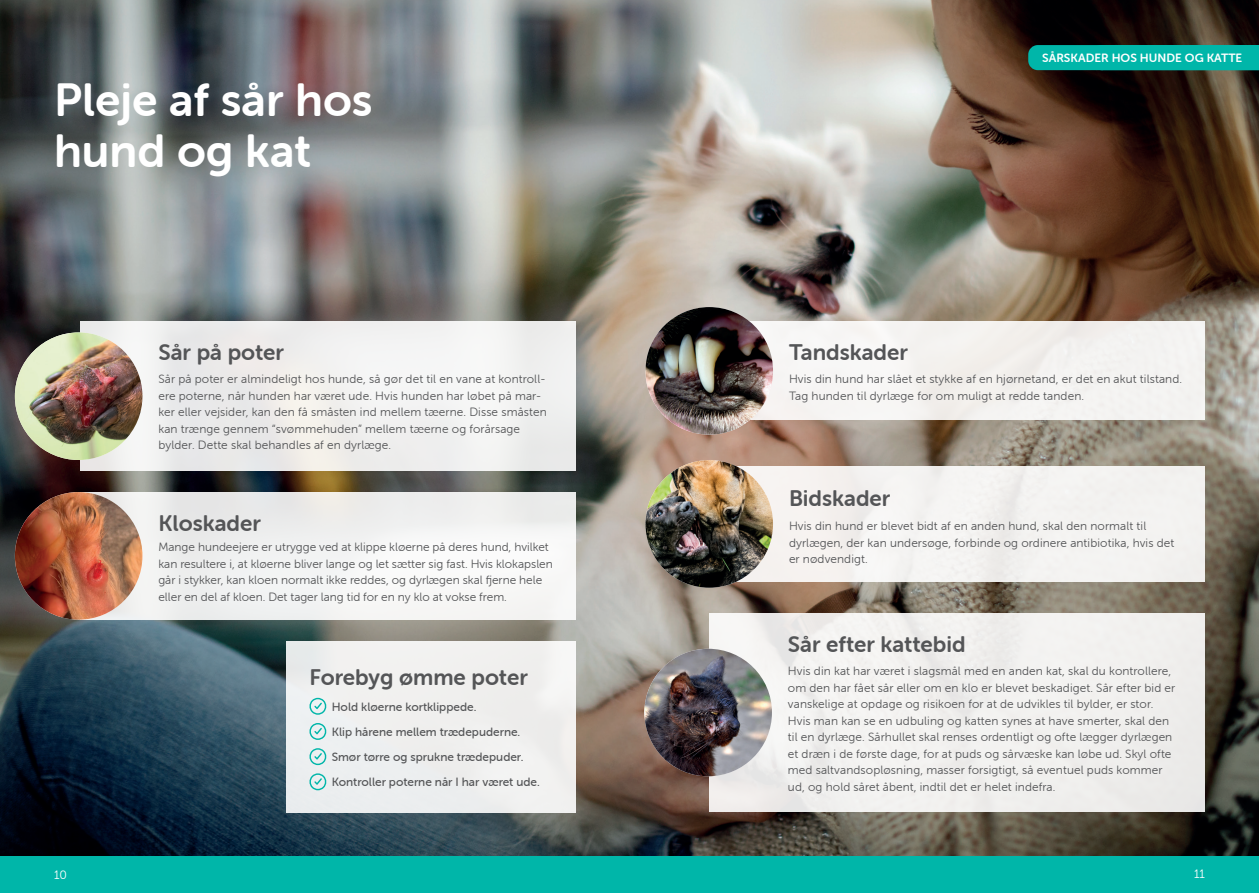
<style>
.page{position:relative;width:1259px;height:893px;background:#fff}
.page>*{position:absolute;margin:0;border:0;box-sizing:border-box;transform-origin:0 0}
.t1{font:46.5px/51px "Museo Sans Rounded 700";color:#fff}
.t2{font:22.5px "Museo Sans Rounded 700";color:#545557}
.t3{font:12.15px "Museo Sans Rounded 300";color:#fff}
.t4{font:12px/16.5px "Museo Sans Rounded 300";letter-spacing:.01em;color:#545557}
.t5{font:12px/25px "Museo Sans Rounded 500";color:#545557}
.t6{font:12px "Museo Sans Rounded 700";color:#fff}
</style>
<div class="page">
<img style="left:0;top:0;width:1259px;height:857px">
<div style="left:80px;top:322px;width:495px;height:149px;background:#f0efee"></div>
<div style="left:80px;top:492px;width:495px;height:128px;background:#f2f2f2"></div>
<img style="left:15px;top:332px;width:127px;height:128px;border-radius:64px">
<img style="left:15px;top:492px;width:127px;height:128px;border-radius:64px">
<div style="left:709px;top:466px;width:496px;height:116px;background:#f4f2f1"></div>
<img style="left:645px;top:460px;width:128px;height:128px;border-radius:64px">
<div style="left:286px;top:641px;width:289px;height:171px;background:#efefef"></div>
<div style="left:709px;top:322px;width:496px;height:98px;background:#f4f3f1"></div>
<img style="left:645px;top:307px;width:128px;height:128px;border-radius:64px">
<div style="left:709px;top:613px;width:496px;height:199px;background:#f1f0ef"></div>
<img style="left:644px;top:649px;width:128px;height:127px;border-radius:64px">
<svg style="left:309px;top:698px;width:18px;height:17px"></svg>
<svg style="left:309px;top:723px;width:18px;height:17px"></svg>
<svg style="left:309px;top:748px;width:18px;height:17px"></svg>
<svg style="left:309px;top:773px;width:18px;height:17px"></svg>
<div style="left:1028px;top:45px;width:231px;height:25px;background:#00b6a9"></div>
<div style="left:0;top:857px;width:1259px;height:36px;background:#00b6a9"></div>
<h1 class="t1" style="left:54px;top:74px;width:320px">Pleje af sår hos hund og kat</h1>
<h2 class="t2" style="left:158px;top:340px;width:127px">Sår på poter</h2>
<p class="t4" style="left:158px;top:371px;width:390px">Sår på poter er almindeligt hos hunde, så gør det til en vane at kontroll&shy;ere poterne, når hunden har været ude. Hvis hunden har løbet på mar&shy;ker eller vejsider, kan den få småsten ind mellem tæerne. Disse småsten kan trænge gennem “svømmehuden” mellem tæerne og forårsage bylder. Dette skal behandles af en dyrlæge.</p>
<h2 class="t2" style="left:158px;top:510px;width:104px">Kloskader</h2>
<p class="t4" style="left:158px;top:539px;width:396px">Mange hundeejere er utrygge ved at klippe kløerne på deres hund, hvilket kan resultere i, at kløerne bliver lange og let sætter sig fast. Hvis klokapslen går i stykker, kan kloen normalt ikke reddes, og dyrlægen skal fjerne hele eller en del af kloen. Det tager lang tid for en ny klo at vokse frem.</p>
<h2 class="t2" style="left:309px;top:665px;width:220px">Forebyg ømme poter</h2>
<p class="t5" style="left:332px;top:694px;width:209px">Hold kløerne kortklippede.<br>Klip hårene mellem trædepuderne.<br>Smør tørre og sprukne trædepuder.<br>Kontroller poterne når I har været ude.</p>
<p class="t6" style="left:1042px;top:51px;width:201px">SÅRSKADER HOS HUNDE OG KATTE</p>
<h2 class="t2" style="left:789px;top:339px;width:120px">Tandskader</h2>
<p class="t4" style="left:789px;top:371px;width:394px">Hvis din hund har slået et stykke af en hjørnetand, er det en akut tilstand.<br>Tag hunden til dyrlæge for om muligt at redde tanden.</p>
<h2 class="t2" style="left:789px;top:486px;width:103px">Bidskader</h2>
<p class="t4" style="left:789px;top:518px;width:387px">Hvis din hund er blevet bidt af en anden hund, skal den normalt til dyrlægen, der kan undersøge, forbinde og ordinere antibiotika, hvis det er nødvendigt.</p>
<h2 class="t2" style="left:788px;top:631px;width:179px">Sår efter kattebid</h2>
<p class="t4" style="left:788px;top:663px;width:389px">Hvis din kat har været i slagsmål med en anden kat, skal du kontrollere, om den har fået sår eller om en klo er blevet beskadiget. Sår efter bid er vanskelige at opdage og risikoen for at de udvikles til bylder, er stor.<br>Hvis man kan se en udbuling og katten synes at have smerter, skal den til en dyrlæge. Sårhullet skal renses ordentligt og ofte lægger dyrlægen et dræn i de første dage, for at puds og sårvæske kan løbe ud. Skyl ofte med saltvandsopløsning, masser forsigtigt, så eventuel puds kommer ud, og hold såret åbent, indtil det er helet indefra.</p>
<p class="t3" style="left:54px;top:868px;width:14px">10</p>
<p class="t3" style="left:1194px;top:868px;width:12px">11</p>
</div>
